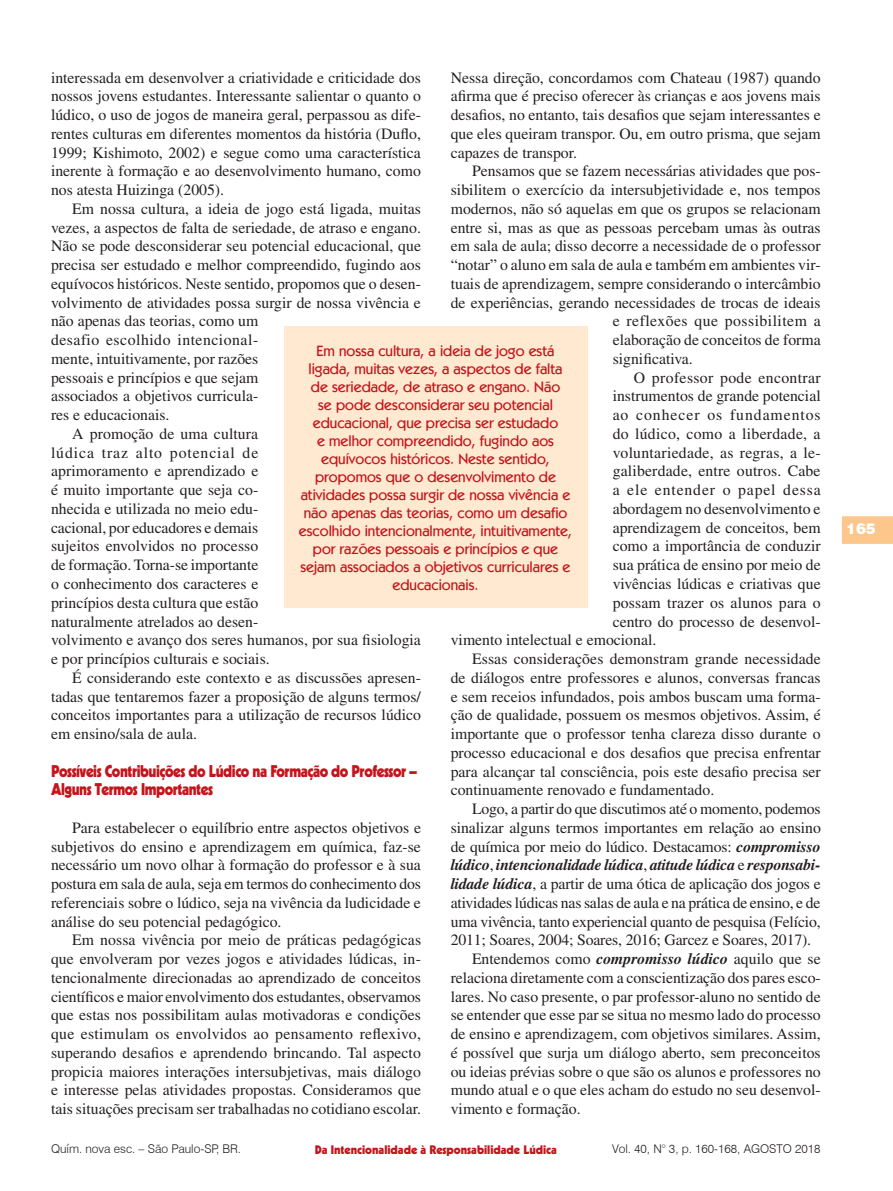
<style>
.page{position:relative;width:893px;height:1191px;background:#fff}
.page>*{position:absolute;margin:0;border:0;box-sizing:border-box;transform-origin:0 0}
.Seção{font:900 16.5px/18.8px "Kabel";letter-spacing:-.03em;color:#c4151c;scale:.9 1}
.t1{font:15.75px/18.8px "Times";color:#231f20;text-align:justify}
.t2{font:15.75px "Times";letter-spacing:.03em;color:#231f20}
.t3{font:15.75px "Times";letter-spacing:.025em;color:#231f20}
.t4{font:15.75px "Times";letter-spacing:.06em;color:#231f20}
.t5{font:15.75px "Times";letter-spacing:.055em;color:#231f20}
.Olho{font:500 15px/18px "Kabel IT Cby BT";color:#c4151c;text-align:center}
.t6{font:900 15px "Swiss 721 BT";color:#fff}
.t7{font:300 12px "Swiss 721 BT";color:#231f20}
.t8{font:900 12px "Kabel";color:#c4151c}
.s1{font-weight:700;font-style:italic}
</style>
<div class="page">
<svg style="left:842px;top:516px;width:51px;height:28px"></svg>
<div style="left:284px;top:326px;width:303px;height:282px;background:#ffe9d1"></div>
<p class="t1" style="left:51px;top:68px;width:371px">interessada em desenvolver a criatividade e criticidade dos nossos jovens estudantes. Interessante salientar o quanto o lúdico, o uso de jogos de maneira geral, perpassou as dife&shy;rentes culturas em diferentes momentos da história (Duflo, 1999; Kishimoto, 2002) e segue como uma característica inerente à formação e ao desenvolvimento humano, como nos atesta Huizinga (2005).</p>
<p class="t1" style="left:51px;top:199px;width:371px;text-align:left;text-indent:21px">Em nossa cultura, a ideia de jogo está ligada, muitas vezes, a aspectos de falta de seriedade, de atraso e engano.<br>Não se pode desconsiderar seu potencial educacional, que precisa ser estudado e melhor compreendido, fugindo aos equívocos históricos. Neste sentido, propomos que o desen&shy;volvimento de atividades possa surgir de nossa vivência e não apenas das teorias, como um<br>desafio escolhido intencional-<br>mente, intuitivamente, por razões<br>pessoais e princípios e que sejam<br>associados a objetivos curricula-<br>res e educacionais.</p>
<p class="t1" style="left:51px;top:424px;width:371px;text-align:left;text-indent:21px">A promoção de uma cultura<br>lúdica traz alto potencial de<br>aprimoramento e aprendizado e<br>é muito importante que seja co-<br>nhecida e utilizada no meio edu-<br>cacional, por educadores e demais<br>sujeitos envolvidos no processo<br>de formação. Torna-se importante<br>o conhecimento dos caracteres e<br>princípios desta cultura que estão<br>naturalmente atrelados ao desen-<br>volvimento e avanço dos seres humanos, por sua fisiologia e por princípios culturais e sociais.</p>
<p class="t1" style="left:51px;top:668px;width:371px;text-indent:21px">É considerando este contexto e as discussões apresen&shy;tadas que tentaremos fazer a proposição de alguns termos/ conceitos importantes para a utilização de recursos lúdico em ensino/sala de aula.</p>
<p class="Seção" style="left:51px;top:761px;width:408px">Possíveis Contribuições do Lúdico na Formação do Professor –<br>Alguns Termos Importantes</p>
<p class="t1" style="left:51px;top:818px;width:371px;text-indent:21px">Para estabelecer o equilíbrio entre aspectos objetivos e subjetivos do ensino e aprendizagem em química, faz-se necessário um novo olhar à formação do professor e à sua postura em sala de aula, seja em termos do conhecimento dos referenciais sobre o lúdico, seja na vivência da ludicidade e análise do seu potencial pedagógico.</p>
<p class="t1" style="left:51px;top:930px;width:372px;text-indent:21px">Em nossa vivência por meio de práticas pedagógicas que envolveram por vezes jogos e atividades lúdicas, in&shy;tencionalmente direcionadas ao aprendizado de conceitos científicos e maior envolvimento dos estudantes, observamos que estas nos possibilitam aulas motivadoras e condições que estimulam os envolvidos ao pensamento reflexivo, superando desafios e aprendendo brincando. Tal aspecto propicia maiores interações intersubjetivas, mais diálogo e interesse pelas atividades propostas. Consideramos que tais situações precisam ser trabalhadas no cotidiano escolar.</p>
<p class="t1" style="left:451px;top:68px;width:371px">Nessa direção, concordamos com Chateau (1987) quando afirma que é preciso oferecer às crianças e aos jovens mais desafios, no entanto, tais desafios que sejam interessantes e que eles queiram transpor. Ou, em outro prisma, que sejam capazes de transpor.</p>
<p class="t1" style="left:472px;top:162px;width:350px">Pensamos que se fazem necessárias atividades que pos-</p>
<p class="t1" style="left:451px;top:180px;width:371px">sibilitem o exercício da intersubjetividade e, nos tempos</p>
<p class="t1" style="left:451px;top:199px;width:371px">modernos, não só aquelas em que os grupos se relacionam</p>
<p class="t1" style="left:451px;top:218px;width:371px">entre si, mas as que as pessoas percebam umas às outras</p>
<p class="t1" style="left:451px;top:237px;width:371px">em sala de aula; disso decorre a necessidade de o professor</p>
<p class="t1" style="left:451px;top:255px;width:371px">“notar” o aluno em sala de aula e também em ambientes vir-</p>
<p class="t1" style="left:451px;top:274px;width:371px">tuais de aprendizagem, sempre considerando o intercâmbio</p>
<p class="t1" style="left:451px;top:293px;width:371px">de experiências, gerando necessidades de trocas de ideais</p>
<p class="t2" style="left:613px;top:312px;width:210px">e reflexões que possibilitem a</p>
<p class="t1" style="left:613px;top:330px;width:209px">elaboração de conceitos de forma</p>
<p class="t1" style="left:613px;top:349px;width:82px">significativa.</p>
<p class="t3" style="left:634px;top:368px;width:188px">O professor pode encontrar</p>
<p class="t1" style="left:613px;top:387px;width:209px">instrumentos de grande potencial</p>
<p class="t4" style="left:613px;top:406px;width:210px">ao conhecer os fundamentos</p>
<p class="t1" style="left:613px;top:424px;width:209px">do lúdico, como a liberdade, a</p>
<p class="t1" style="left:613px;top:443px;width:209px">voluntariedade, as regras, a le-</p>
<p class="t1" style="left:613px;top:462px;width:209px">galiberdade, entre outros. Cabe</p>
<p class="t5" style="left:613px;top:481px;width:210px">a ele entender o papel dessa</p>
<p class="t1" style="left:613px;top:499px;width:209px">abordagem no desenvolvimento e</p>
<p class="t1" style="left:613px;top:518px;width:209px">aprendizagem de conceitos, bem</p>
<p class="t1" style="left:613px;top:537px;width:209px">como a importância de conduzir</p>
<p class="t1" style="left:613px;top:555px;width:209px">sua prática de ensino por meio de</p>
<p class="t1" style="left:613px;top:574px;width:209px">vivências lúdicas e criativas que</p>
<p class="t1" style="left:613px;top:593px;width:210px">possam trazer os alunos para o</p>
<p class="t1" style="left:613px;top:612px;width:209px">centro do processo de desenvol-</p>
<p class="t1" style="left:451px;top:630px;width:207px">vimento intelectual e emocional.</p>
<p class="t1" style="left:451px;top:649px;width:372px;text-indent:21px">Essas considerações demonstram grande necessidade de diálogos entre professores e alunos, conversas francas e sem receios infundados, pois ambos buscam uma forma&shy;ção de qualidade, possuem os mesmos objetivos. Assim, é importante que o professor tenha clareza disso durante o processo educacional e dos desafios que precisa enfrentar para alcançar tal consciência, pois este desafio precisa ser continuamente renovado e fundamentado.</p>
<p class="t1" style="left:451px;top:799px;width:372px;text-indent:21px">Logo, a partir do que discutimos até o momento, podemos sinalizar alguns termos importantes em relação ao ensino de química por meio do lúdico. Destacamos: <span class="s1">compromisso lúdico</span>, <span class="s1">intencionalidade lúdica</span>, <span class="s1">atitude lúdica</span> e <span class="s1">responsabi&shy;lidade lúdica</span>, a partir de uma ótica de aplicação dos jogos e atividades lúdicas nas salas de aula e na prática de ensino, e de uma vivência, tanto experiencial quanto de pesquisa (Felício, 2011; Soares, 2004; Soares, 2016; Garcez e Soares, 2017).</p>
<p class="t1" style="left:451px;top:949px;width:372px;text-indent:21px">Entendemos como <span class="s1">compromisso lúdico</span> aquilo que se relaciona diretamente com a conscientização dos pares esco&shy;lares. No caso presente, o par professor-aluno no sentido de se entender que esse par se situa no mesmo lado do processo de ensino e aprendizagem, com objetivos similares. Assim, é possível que surja um diálogo aberto, sem preconceitos ou ideias prévias sobre o que são os alunos e professores no mundo atual e o que eles acham do estudo no seu desenvol&shy;vimento e formação.</p>
<p class="Olho" style="left:299px;top:341px;width:275px">Em nossa cultura, a ideia de jogo está ligada, muitas vezes, a aspectos de falta de seriedade, de atraso e engano. Não<br>se pode desconsiderar seu potencial educacional, que precisa ser estudado<br>e melhor compreendido, fugindo aos equívocos históricos. Neste sentido, propomos que o desenvolvimento de atividades possa surgir de nossa vivência e não apenas das teorias, como um desafio escolhido intencionalmente, intuitivamente, por razões pessoais e princípios e que sejam associados a objetivos curriculares e educacionais.</p>
<p class="t7" style="left:51px;top:1141px;width:192px">Quím. nova esc. – São Paulo-SP, BR.</p>
<p class="t7" style="left:612px;top:1141px;width:210px">Vol. 40, N° 3, p. 160-168, AGOSTO 2018</p>
<p class="t8" style="left:315px;top:1141px;width:244px">Da Intencionalidade à Responsabilidade Lúdica</p>
<p class="t6" style="left:846px;top:519px;width:31px">165</p>
</div>
